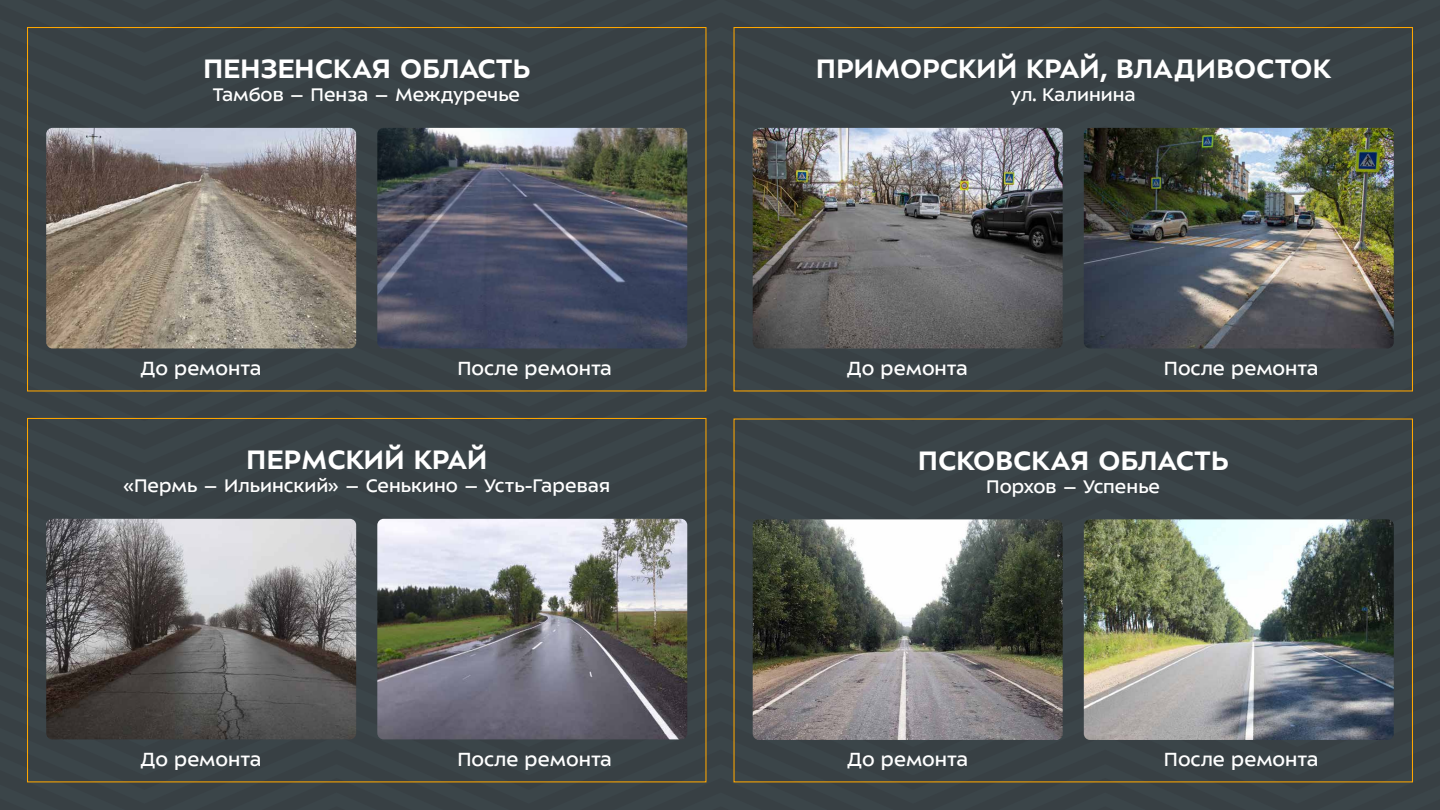
<style>
.page{position:relative;width:1440px;height:810px;background:#fff}
.page>*{position:absolute;margin:0;border:0;box-sizing:border-box;transform-origin:0 0}
.t1{font:700 29.25px "ALS Sector";color:#fff}
.t2{font:20.85px "ALS Sector";color:#fff}
.t3{font:19.95px "ALS Sector";color:#fff}
</style>
<div class="page">
<div style="left:0;top:0;width:1440px;height:12px;background:#384045"></div>
<div style="left:0;top:12px;width:1440px;height:29px;background:#3a4344"></div>
<div style="left:0;top:41px;width:1440px;height:28px;background:#394146"></div>
<div style="left:0;top:69px;width:1440px;height:29px;background:#394146"></div>
<div style="left:0;top:98px;width:1440px;height:28px;background:#394146"></div>
<svg style="left:0;top:126px;width:1440px;height:28px;background:#3e4547"></svg>
<div style="left:0;top:154px;width:1440px;height:29px;background:#3a4345"></div>
<div style="left:0;top:183px;width:1440px;height:28px;background:#3a4244"></div>
<div style="left:0;top:211px;width:1440px;height:28px;background:#3a4244"></div>
<div style="left:0;top:239px;width:1440px;height:29px;background:#3a4345"></div>
<div style="left:0;top:268px;width:1440px;height:28px;background:#3a4245"></div>
<div style="left:0;top:296px;width:1440px;height:28px;background:#394244"></div>
<svg style="left:0;top:324px;width:1440px;height:29px;background:#3d4446"></svg>
<div style="left:0;top:353px;width:1440px;height:28px;background:#394146"></div>
<div style="left:0;top:381px;width:1440px;height:28px;background:#3a4344"></div>
<div style="left:0;top:409px;width:1440px;height:29px;background:#3a4344"></div>
<div style="left:0;top:438px;width:1440px;height:28px;background:#394146"></div>
<div style="left:0;top:466px;width:1440px;height:28px;background:#394146"></div>
<div style="left:0;top:494px;width:1440px;height:29px;background:#3a4246"></div>
<div style="left:0;top:523px;width:1440px;height:28px;background:#3a4344"></div>
<div style="left:0;top:551px;width:1440px;height:29px;background:#3a4345"></div>
<div style="left:0;top:580px;width:1440px;height:28px;background:#3a4344"></div>
<div style="left:0;top:608px;width:1440px;height:28px;background:#3a4344"></div>
<div style="left:0;top:636px;width:1440px;height:29px;background:#3a4344"></div>
<div style="left:0;top:665px;width:1440px;height:28px;background:#3a4344"></div>
<div style="left:0;top:693px;width:1440px;height:28px;background:#3a4345"></div>
<div style="left:0;top:721px;width:1440px;height:29px;background:#394145"></div>
<div style="left:0;top:750px;width:1440px;height:28px;background:#394146"></div>
<div style="left:0;top:778px;width:1440px;height:32px;background:#3a4344"></div>
<img style="left:753px;top:519px;width:310px;height:221px">
<img style="left:1084px;top:519px;width:310px;height:221px">
<img style="left:46px;top:519px;width:310px;height:220px">
<img style="left:377px;top:519px;width:310px;height:220px">
<img style="left:753px;top:128px;width:310px;height:220px">
<img style="left:1084px;top:128px;width:310px;height:220px">
<img style="left:46px;top:128px;width:310px;height:220px">
<img style="left:377px;top:128px;width:310px;height:220px">
<h1 class="t1" style="left:203px;top:54px;width:329px">ПЕНЗЕНСКАЯ ОБЛАСТЬ</h1>
<h1 class="t1" style="left:816px;top:54px;width:517px">ПРИМОРСКИЙ КРАЙ, ВЛАДИВОСТОК</h1>
<p class="t3" style="left:213px;top:85px;width:308px">Тамбов – Пенза – Междуречье</p>
<p class="t3" style="left:1011px;top:85px;width:126px">ул. Калинина</p>
<p class="t2" style="left:140px;top:357px;width:123px">До ремонта</p>
<p class="t2" style="left:457px;top:357px;width:156px">После ремонта</p>
<p class="t2" style="left:847px;top:357px;width:123px">До ремонта</p>
<p class="t2" style="left:1164px;top:357px;width:156px">После ремонта</p>
<h1 class="t1" style="left:246px;top:445px;width:243px">ПЕРМСКИЙ КРАЙ</h1>
<h1 class="t1" style="left:918px;top:445px;width:312px">ПСКОВСКАЯ ОБЛАСТЬ</h1>
<p class="t3" style="left:123px;top:476px;width:488px">«Пермь – Ильинский» – Сенькино – Усть-Гаревая</p>
<p class="t2" style="left:140px;top:748px;width:123px">До ремонта</p>
<p class="t2" style="left:457px;top:748px;width:156px">После ремонта</p>
<p class="t3" style="left:986px;top:476px;width:175px">Порхов – Успенье</p>
<p class="t2" style="left:847px;top:749px;width:123px">До ремонта</p>
<p class="t2" style="left:1164px;top:749px;width:156px">После ремонта</p>
</div>
